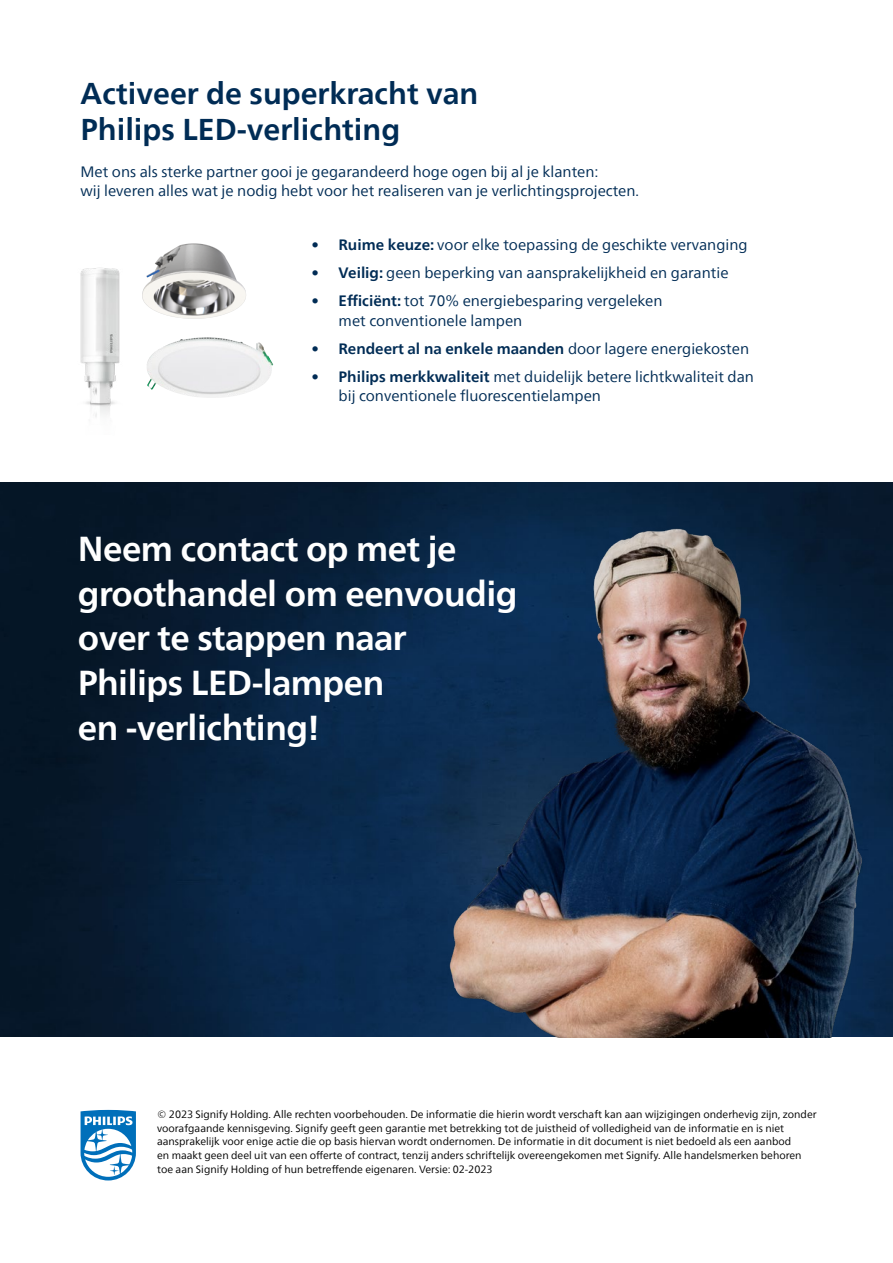
<style>
.page{position:relative;width:893px;height:1263px;background:#fff}
.page>*{position:absolute;margin:0;border:0;box-sizing:border-box;transform-origin:0 0}
.t1{font:700 34.5px/44.8px "Neue Frutiger World";letter-spacing:-.015em;color:#fff}
.t2{font:700 30px/36px "Neue Frutiger World";color:#002c55}
.t3{font:15px/19.5px "Neue Frutiger World";color:#002c55}
.t4{font:700 15px "Neue Frutiger World";color:#002c55}
.t5{font:10.5px/13.6px "Neue Frutiger World";color:#000}
.s1{font-weight:700}
.s2{font-weight:400}
</style>
<div class="page">
<img style="left:0;top:483px;width:321px;height:554px">
<svg style="left:81px;top:1110px;width:55px;height:70px"></svg>
<img style="left:321px;top:483px;width:572px;height:554px">
<img style="left:223px;top:357px;width:50px;height:40px">
<div style="left:119px;top:209px;width:150px;height:151px;background:#000;opacity:.35"></div>
<img style="left:80px;top:247px;width:143px;height:170px">
<h2 class="t2" style="left:81px;top:75px;width:399px">Activeer de superkracht van<br>Philips LED-verlichting</h2>
<h3 class="t3" style="left:81px;top:162px;width:560px">Met ons als sterke partner gooi je gegarandeerd hoge ogen bij al je klanten:<br>wij leveren alles wat je nodig hebt voor het realiseren van je verlichtingsprojecten.</h3>
<h3 class="t3" style="left:312px;top:236px;width:437px"><span class="s1">• Ruime keuze:</span> voor elke toepassing de geschikte vervanging</h3>
<h3 class="t3" style="left:312px;top:264px;width:418px"><span class="s1">• Veilig:</span> geen beperking van aansprakelijkheid en garantie</h3>
<h3 class="t3" style="left:339px;top:292px;width:325px;text-indent:-27px"><span class="s1">• Efficiënt:</span> tot 70% energiebesparing vergeleken met conventionele lampen</h3>
<h3 class="t4" style="left:312px;top:335px;width:439px">• Rendeert al na enkele maanden <span class="s2">door lagere energiekosten</span></h3>
<h3 class="t3" style="left:339px;top:367px;width:417px;text-indent:-27px"><span class="s1">• Philips merkkwaliteit</span> met duidelijk betere lichtkwaliteit dan bij conventionele fluorescentielampen</h3>
<h1 class="t1" style="left:78px;top:526px;width:441px">Neem contact op met je groothandel om eenvoudig over te stappen naar<br>Philips LED-lampen<br>en -verlichting!</h1>
<p class="t5" style="left:157px;top:1108px;width:661px">© 2023 Signify Holding. Alle rechten voorbehouden. De informatie die hierin wordt verschaft kan aan wijzigingen onderhevig zijn, zonder voorafgaande kennisgeving. Signify geeft geen garantie met betrekking tot de juistheid of volledigheid van de informatie en is niet aansprakelijk voor enige actie die op basis hiervan wordt ondernomen. De informatie in dit document is niet bedoeld als een aanbod<br>en maakt geen deel uit van een offerte of contract, tenzij anders schriftelijk overeengekomen met Signify. Alle handelsmerken behoren toe aan Signify Holding of hun betreffende eigenaren. Versie: 02-2023</p>
</div>
